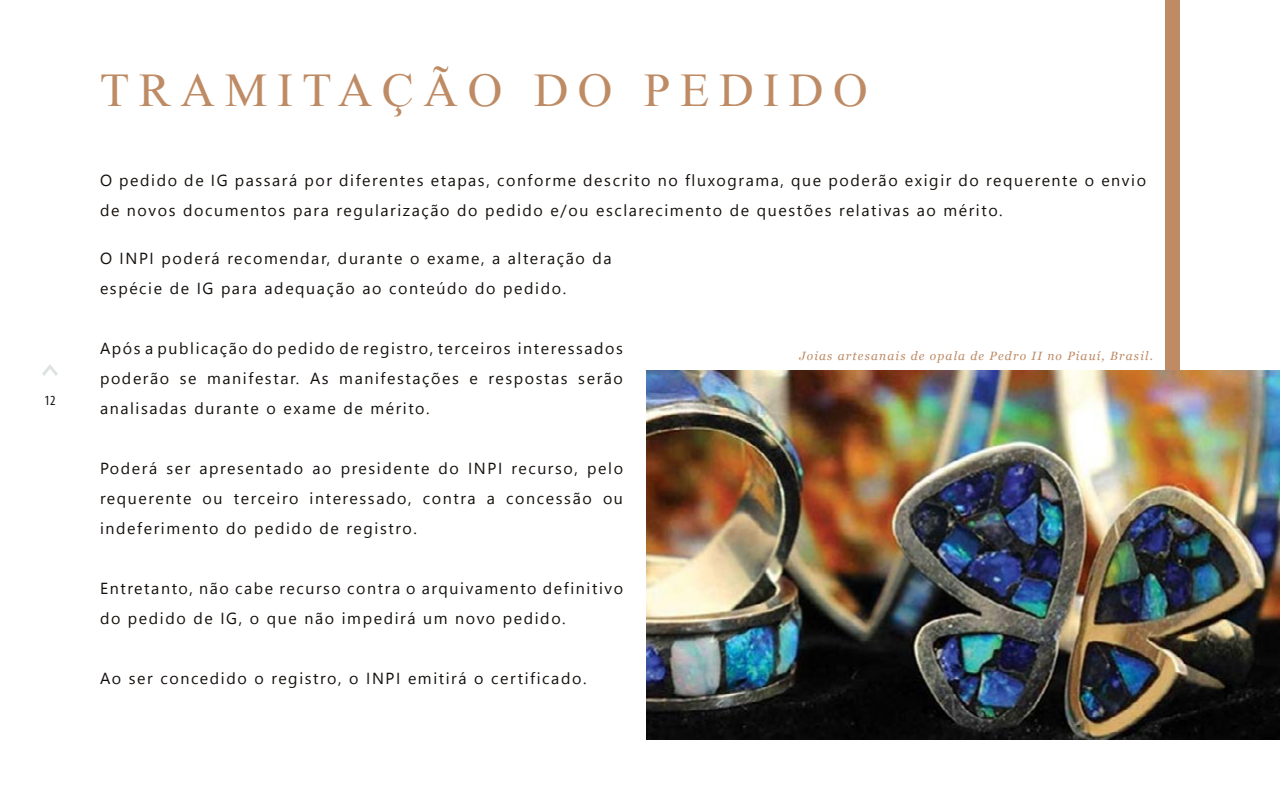
<style>
.page{position:relative;width:1280px;height:800px;background:#fff}
.page>*{position:absolute;margin:0;border:0;box-sizing:border-box;transform-origin:0 0}
.t1{font:48px "Mongolian Baiti";letter-spacing:.2em;color:#be8b65}
.t2{font:16px/30px "Segoe UI";letter-spacing:.1em;color:#130f0c}
.t3{font:condensed 14px "Myriad Pro";color:#130f0c}
.t4{font:italic 12px "Georgia";letter-spacing:.1em;color:#be8b65}
</style>
<div class="page">
<svg style="left:42px;top:364px;width:16px;height:12px"></svg>
<div style="left:1165px;top:0;width:15px;height:692px;background:#be8b65"></div>
<img style="left:646px;top:370px;width:634px;height:370px">
<p class="t3" style="left:45px;top:392px;width:12px">12</p>
<h1 class="t1" style="left:100px;top:65px;width:769px">TRAMITAÇÃO DO PEDIDO</h1>
<p class="t2" style="left:100px;top:165px;width:1048px">O pedido de IG passará por diferentes etapas, conforme descrito no fluxograma, que poderão exigir do requerente o envio de novos documentos para regularização do pedido e/ou esclarecimento de questões relativas ao mérito.</p>
<p class="t2" style="left:100px;top:243px;width:513px">O INPI poderá recomendar, durante o exame, a alteração da espécie de IG para adequação ao conteúdo do pedido.</p>
<p class="t2" style="left:100px;top:333px;width:525px;text-align:justify">Após a publicação do pedido de registro, terceiros interessados poderão se manifestar. As manifestações e respostas serão analisadas durante o exame de mérito.</p>
<p class="t2" style="left:100px;top:453px;width:525px;text-align:justify">Poderá ser apresentado ao presidente do INPI recurso, pelo requerente ou terceiro interessado, contra a concessão ou indeferimento do pedido de registro.</p>
<p class="t2" style="left:100px;top:573px;width:525px">Entretanto, não cabe recurso contra o arquivamento definitivo do pedido de IG, o que não impedirá um novo pedido.</p>
<p class="t2" style="left:100px;top:663px;width:488px">Ao ser concedido o registro, o INPI emitirá o certificado.</p>
<p class="t4" style="left:799px;top:348px;width:355px">Joias artesanais de opala de Pedro II no Piauí, Brasil.</p>
</div>
